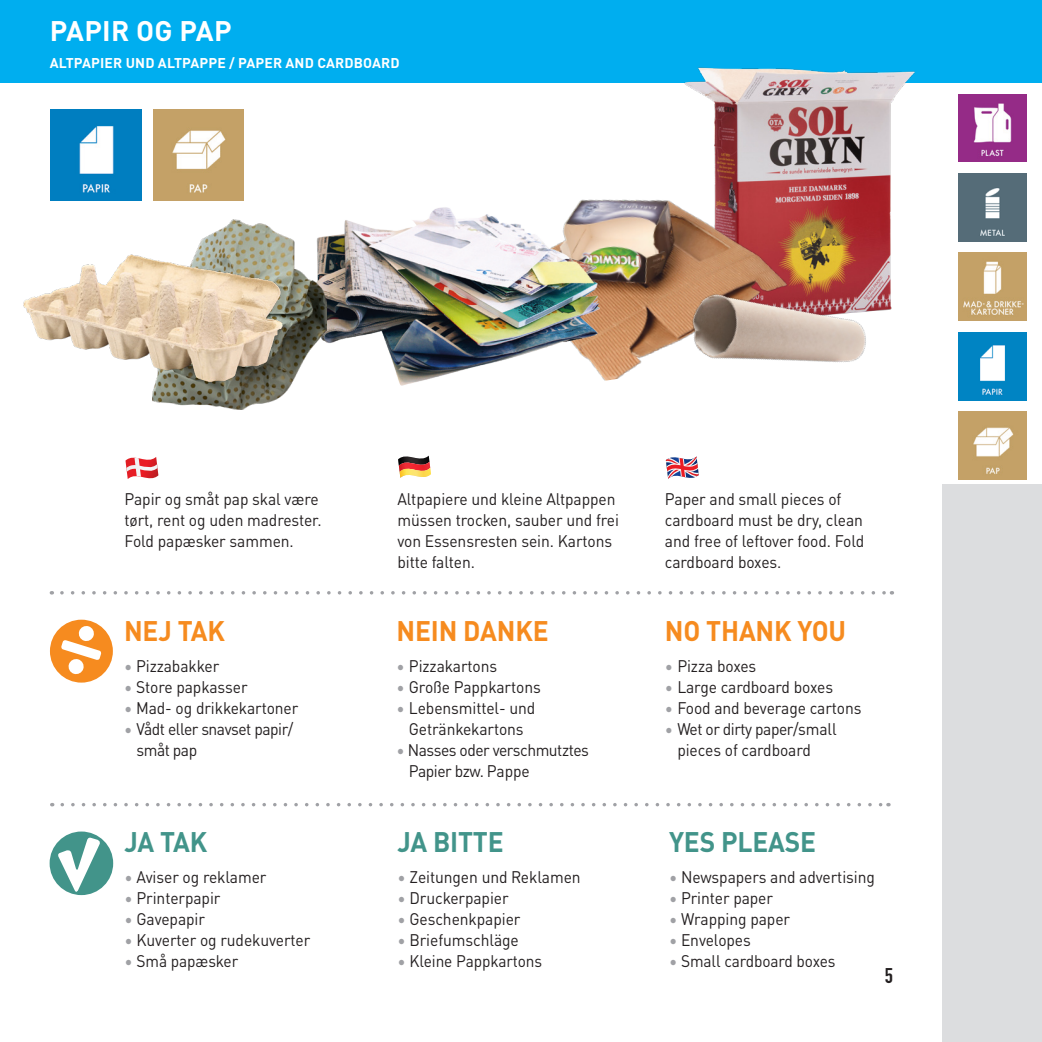
<style>
.page{position:relative;width:1042px;height:1042px;background:#fff}
.page>*{position:absolute;margin:0;border:0;box-sizing:border-box;transform-origin:0 0}
.t1{font:700 28px "DINOT";letter-spacing:-.005em;color:#f68b1f;scale:.94 1}
.t2{font:700 28px "DINOT";letter-spacing:-.005em;color:#42948a;scale:.94 1}
.t3{font:700 28px "DINOT";letter-spacing:.01em;color:#fff}
.t4{font:21px "DIN Engschrift Std";color:#231f20;scale:1.05 1}
.t5{font:16.62px/21px "DINOT";letter-spacing:-.005em;color:#231f20;scale:.94 1}
.t6{font:16.62px/21px "DINOT";letter-spacing:-.03em;color:#231f20;scale:.94 1}
.t7{font:16.62px "DINOT";letter-spacing:-.005em;color:#231f20;scale:.93 1}
.t8{font:700 14px "DINOT";letter-spacing:.01em;color:#fff}
.s1{color:#a0a1a5}
</style>
<div class="page">
<div style="left:0;top:0;width:1042px;height:83px;background:#00aeef"></div>
<img style="left:153px;top:109px;width:91px;height:91px">
<img style="left:51px;top:109px;width:91px;height:91px">
<img style="left:684px;top:67px;width:231px;height:146px">
<img style="left:602px;top:118px;width:218px;height:263px">
<img style="left:326px;top:199px;width:276px;height:187px">
<img style="left:652px;top:213px;width:240px;height:168px">
<svg style="left:62px;top:803px;width:827px;height:3px"></svg>
<div style="left:50px;top:620px;width:63px;height:62px;background:#f68b1f;border-radius:50%"></div>
<svg style="left:61px;top:625px;width:41px;height:50px"></svg>
<div style="left:50px;top:831px;width:63px;height:64px;background:#42948a;border-radius:50%"></div>
<svg style="left:57px;top:837px;width:44px;height:57px"></svg>
<svg style="left:62px;top:591px;width:830px;height:3px"></svg>
<img style="left:156px;top:220px;width:170px;height:189px">
<img style="left:23px;top:223px;width:289px;height:179px">
<svg style="left:125px;top:457px;width:33px;height:22px"></svg>
<svg style="left:666px;top:456px;width:33px;height:23px"></svg>
<svg style="left:398px;top:455px;width:33px;height:23px"></svg>
<img style="left:959px;top:412px;width:67px;height:67px">
<img style="left:959px;top:332px;width:67px;height:68px">
<img style="left:959px;top:174px;width:67px;height:67px">
<img style="left:959px;top:94px;width:67px;height:68px">
<img style="left:959px;top:253px;width:67px;height:68px">
<div style="left:943px;top:484px;width:99px;height:558px;background:#dcdddf"></div>
<h1 class="t3" style="left:50px;top:9px;width:183px">PAPIR OG PAP</h1>
<p class="t8" style="left:50px;top:51px;width:351px">ALTPAPIER UND ALTPAPPE / PAPER AND CARDBOARD</p>
<h1 class="t3" style="left:45px;top:39px;width:87px">PLAST</h1>
<p class="t5" style="left:124px;top:487px;width:211px">Papir og småt pap skal være tørt, rent og uden madrester.<br>Fold papæsker sammen.</p>
<h2 class="t1" style="left:124px;top:609px;width:109px">NEJ TAK</h2>
<p class="t5" style="left:124px;top:654px;width:103px"><span class="s1">•</span> Pizzabakker</p>
<p class="t5" style="left:124px;top:675px;width:133px"><span class="s1">•</span> Store papkasser</p>
<p class="t5" style="left:124px;top:696px;width:187px"><span class="s1">•</span> Mad- og drikkekartoner</p>
<p class="t6" style="left:136px;top:717px;width:168px;text-indent:-12px"><span class="s1">•</span> Vådt eller snavset papir/ småt pap</p>
<h2 class="t2" style="left:124px;top:820px;width:90px">JA TAK</h2>
<p class="t5" style="left:124px;top:866px;width:153px"><span class="s1">•</span> Aviser og reklamer</p>
<p class="t5" style="left:124px;top:887px;width:104px"><span class="s1">•</span> Printerpapir</p>
<p class="t5" style="left:124px;top:908px;width:87px"><span class="s1">•</span> Gavepapir</p>
<p class="t5" style="left:124px;top:929px;width:199px"><span class="s1">•</span> Kuverter og rudekuverter</p>
<p class="t7" style="left:124px;top:948px;width:124px"><span class="s1">•</span> Små papæsker</p>
<p class="t5" style="left:397px;top:487px;width:237px">Altpapiere und kleine Altpappen müssen trocken, sauber und frei von Essensresten sein. Kartons bitte falten.</p>
<p class="t5" style="left:665px;top:487px;width:214px">Paper and small pieces of cardboard must be dry, clean and free of leftover food. Fold cardboard boxes.</p>
<h1 class="t1" style="left:396px;top:609px;width:163px">NEIN DANKE</h1>
<p class="t5" style="left:396px;top:654px;width:109px"><span class="s1">•</span> Pizzakartons</p>
<p class="t5" style="left:396px;top:675px;width:155px"><span class="s1">•</span> Große Pappkartons</p>
<p class="t5" style="left:396px;top:696px;width:149px;text-align:center"><span class="s1">•</span> Lebensmittel- und<br>Getränkekartons</p>
<p class="t6" style="left:409px;top:738px;width:193px;text-indent:-12px"><span class="s1">•</span> Nasses oder verschmutztes<br>Papier bzw. Pappe</p>
<h1 class="t2" style="left:397px;top:819px;width:115px">JA BITTE</h1>
<p class="t5" style="left:397px;top:865px;width:196px"><span class="s1">•</span> Zeitungen und Reklamen</p>
<p class="t5" style="left:397px;top:886px;width:120px"><span class="s1">•</span> Druckerpapier</p>
<p class="t5" style="left:397px;top:907px;width:132px"><span class="s1">•</span> Geschenkpapier</p>
<p class="t5" style="left:397px;top:928px;width:131px"><span class="s1">•</span> Briefumschläge</p>
<p class="t7" style="left:397px;top:948px;width:157px"><span class="s1">•</span> Kleine Pappkartons</p>
<h1 class="t1" style="left:665px;top:609px;width:194px">NO THANK YOU</h1>
<p class="t5" style="left:665px;top:654px;width:99px"><span class="s1">•</span> Pizza boxes</p>
<p class="t5" style="left:665px;top:675px;width:180px"><span class="s1">•</span> Large cardboard boxes</p>
<p class="t5" style="left:665px;top:696px;width:211px"><span class="s1">•</span> Food and beverage cartons</p>
<p class="t5" style="left:677px;top:717px;width:171px;text-indent:-12px"><span class="s1">•</span> Wet or dirty paper/small pieces of cardboard</p>
<h1 class="t2" style="left:669px;top:819px;width:158px">YES PLEASE</h1>
<p class="t5" style="left:669px;top:865px;width:221px"><span class="s1">•</span> Newspapers and advertising</p>
<p class="t5" style="left:669px;top:886px;width:112px"><span class="s1">•</span> Printer paper</p>
<p class="t5" style="left:669px;top:907px;width:130px"><span class="s1">•</span> Wrapping paper</p>
<p class="t5" style="left:669px;top:928px;width:89px"><span class="s1">•</span> Envelopes</p>
<p class="t7" style="left:669px;top:948px;width:181px"><span class="s1">•</span> Small cardboard boxes</p>
<p class="t4" style="left:885px;top:963px;width:9px">5</p>
</div>
